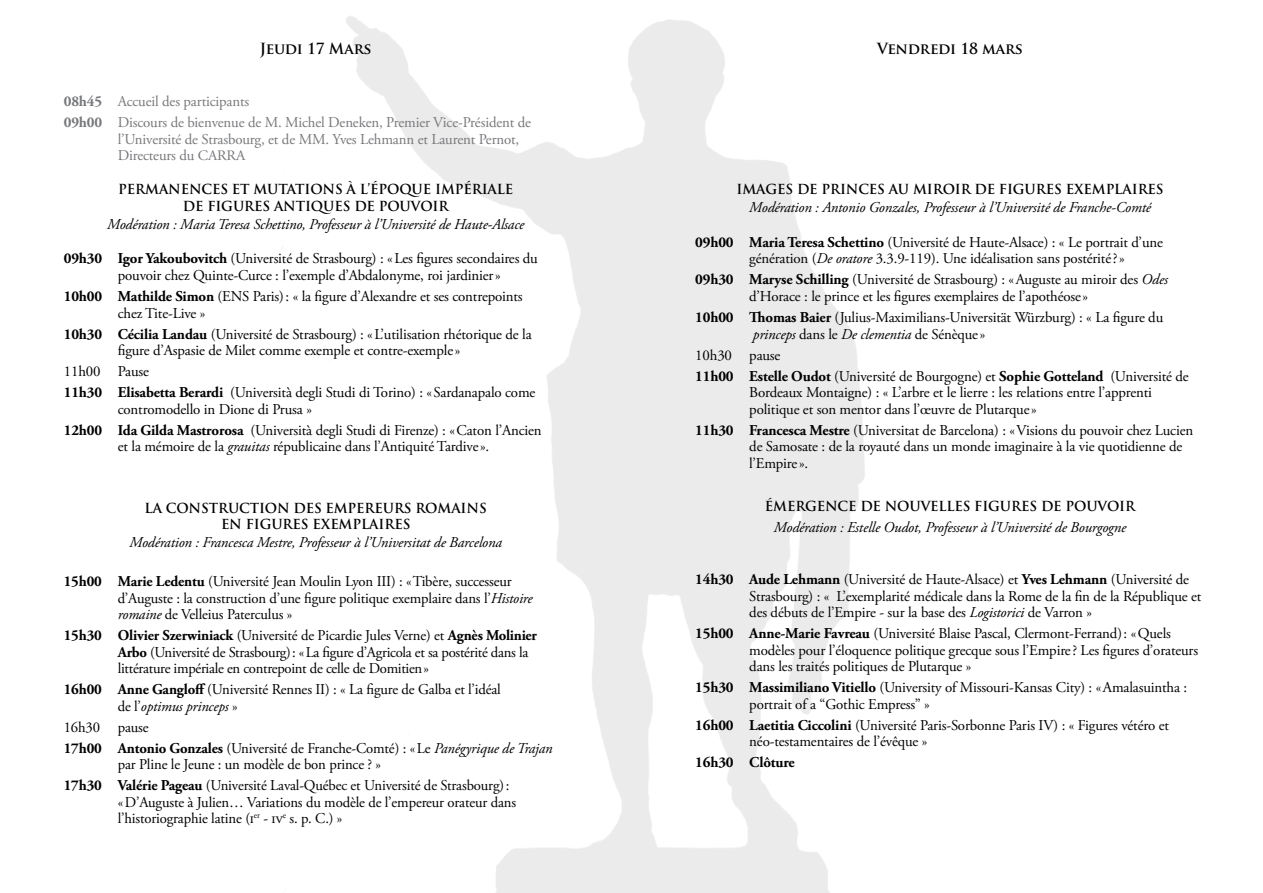
<style>
.page{position:relative;width:1263px;height:893px;background:#fff}
.page>*{position:absolute;margin:0;border:0;box-sizing:border-box;transform-origin:0 0}
.t1{font:15px/16.5px "Adobe Garamond Pro";letter-spacing:-.01em;color:#000}
.t2{font:italic 15px "Adobe Garamond Pro";letter-spacing:-.01em;color:#000}
.t3{font:15px/21px "Adobe Garamond Pro";letter-spacing:-.01em;color:#77787b}
.t4{font:700 15px "Trajan Pro";letter-spacing:-.02em;color:#000}
.t5{font:700 15px "Adobe Garamond Pro";letter-spacing:-.01em;color:#000}
.t6{font:700 13.5px/16.5px "Trajan Pro";letter-spacing:-.01em;color:#000;text-align:center}
.s1{font-weight:700}
.s2{font-size:14.4px}
.s3{font-style:italic}
</style>
<div class="page">
<p class="t4" style="left:260px;top:39px;width:113px">Jeudi 17 Mars</p>
<p class="t3" style="left:64px;top:92px;width:469px"><span class="s1">08h45</span> Accueil des participants<br><span class="s1">09h00</span> Discours de bienvenue de M. Michel Deneken, Premier Vice-Président de</p>
<p class="t3" style="left:118px;top:131px;width:403px;line-height:16.5px">l’Université de Strasbourg, et de MM. Yves Lehmann et Laurent Pernot,<br>Directeurs du <span class="s2">CARRA</span></p>
<p class="t6" style="left:118px;top:181px;width:396px">PERMANENCES ET MUTATIONS À L’ÉPOQUE IMPÉRIALE<br>DE FIGURES ANTIQUES DE POUVOIR</p>
<p class="t2" style="left:107px;top:215px;width:419px">Modération : Maria Teresa Schettino, Professeur à l’Université de Haute-Alsace</p>
<p class="t1" style="left:118px;top:251px;width:422px;text-indent:-54px"><span class="s1">09h30 Igor Yakoubovitch</span> (Université de Strasbourg) : «Les figures secondaires du pouvoir chez Quinte-Curce : l’exemple d’Abdalonyme, roi jardinier»</p>
<p class="t1" style="left:118px;top:288px;width:406px;text-indent:-54px"><span class="s1">10h00 Mathilde Simon</span> (ENS Paris): « la figure d’Alexandre et ses contrepoints chez Tite-Live »</p>
<p class="t1" style="left:118px;top:326px;width:415px;text-indent:-54px"><span class="s1">10h30 Cécilia Landau</span> (Université de Strasbourg) : «L’utilisation rhétorique de la figure d’Aspasie de Milet comme exemple et contre-exemple»</p>
<p class="t1" style="left:64px;top:361px;width:473px;line-height:21px">11h00 Pause<br><span class="s1">11h30 Elisabetta Berardi</span> (Università degli Studi di Torino) : «Sardanapalo come</p>
<p class="t1" style="left:64px;top:399px;width:479px;line-height:21px;text-indent:54px">contromodello in Dione di Prusa »<br><span class="s1">12h00 Ida Gilda Mastrorosa</span> (Università degli Studi di Firenze) : «Caton l’Ancien</p>
<p class="t1" style="left:118px;top:438px;width:373px">et la mémoire de la <span class="s3">grauitas</span> républicaine dans l’Antiquité Tardive».</p>
<p class="t6" style="left:145px;top:499px;width:344px">LA CONSTRUCTION DES EMPEREURS ROMAINS<br>EN FIGURES EXEMPLAIRES</p>
<p class="t2" style="left:129px;top:533px;width:374px">Modération : Francesca Mestre, Professeur à l’Universitat de Barcelona</p>
<p class="t1" style="left:118px;top:573px;width:416px;text-indent:-54px"><span class="s1">15h00 Marie Ledentu</span> (Université Jean Moulin Lyon III) : «Tibère, successeur d’Auguste : la construction d’une figure politique exemplaire dans l’<span class="s3">Histoire romaine</span> de Velleius Paterculus »</p>
<p class="t1" style="left:118px;top:627px;width:421px;text-indent:-54px"><span class="s1">15h30 Olivier Szerwiniack</span> (Université de Picardie Jules Verne) et <span class="s1">Agnès Molinier<br>Arbo</span> (Université de Strasbourg): «La figure d’Agricola et sa postérité dans la littérature impériale en contrepoint de celle de Domitien»</p>
<p class="t1" style="left:118px;top:681px;width:385px;text-indent:-54px"><span class="s1">16h00 Anne Gangloff</span> (Université Rennes II) : « La figure de Galba et l’idéal de l’<span class="s3">optimus princeps</span> »</p>
<p class="t1" style="left:64px;top:717px;width:490px;line-height:21px">16h30 pause<br><span class="s1">17h00 Antonio Gonzales</span> (Université de Franche-Comté) : «Le <span class="s3">Panégyrique de Trajan</span></p>
<p class="t1" style="left:64px;top:754px;width:447px;line-height:21px;text-indent:54px">par Pline le Jeune : un modèle de bon prince ? »<br><span class="s1">17h30 Valérie Pageau</span> (Université Laval-Québec et Université de Strasbourg):</p>
<p class="t1" style="left:118px;top:794px;width:400px">«D’Auguste à Julien… Variations du modèle de l’empereur orateur dans l’historiographie latine (I<sup>er</sup> - IV<sup>e</sup> s. p. C.) »</p>
<p class="t4" style="left:877px;top:39px;width:147px">Vendredi 18 mars</p>
<p class="t6" style="left:736px;top:181px;width:429px">IMAGES DE PRINCES AU MIROIR DE FIGURES EXEMPLAIRES</p>
<p class="t2" style="left:749px;top:199px;width:403px">Modération : Antonio Gonzales, Professeur à l’Université de Franche-Comté</p>
<p class="t1" style="left:749px;top:234px;width:415px;text-indent:-54px"><span class="s1">09h00 Maria Teresa Schettino</span> (Université de Haute-Alsace) : « Le portrait d’une génération (<span class="s3">De oratore</span> 3.3.9-119). Une idéalisation sans postérité?»</p>
<p class="t1" style="left:749px;top:272px;width:420px;text-indent:-54px"><span class="s1">09h30 Maryse Schilling</span> (Université de Strasbourg) : «Auguste au miroir des <span class="s3">Odes </span>d’Horace : le prince et les figures exemplaires de l’apothéose»</p>
<p class="t1" style="left:753px;top:309px;width:412px;text-indent:-58px"><span class="s1">10h00 Thomas Baier</span> (Julius-Maximilians-Universität Würzburg) : « La figure du <span class="s3">princeps</span> dans le <span class="s3">De clementia</span> de Sénèque»</p>
<p class="t1" style="left:695px;top:345px;width:495px;line-height:21px">10h30 pause<br><span class="s1">11h00 Estelle Oudot</span> (Université de Bourgogne) et <span class="s1">Sophie Gotteland</span> (Université de</p>
<p class="t1" style="left:749px;top:384px;width:404px">Bordeaux Montaigne) : « L’arbre et le lierre : les relations entre l’apprenti politique et son mentor dans l’œuvre de Plutarque»</p>
<p class="t1" style="left:749px;top:422px;width:445px;text-indent:-54px"><span class="s1">11h30 Francesca Mestre</span> (Universitat de Barcelona) : «Visions du pouvoir chez Lucien de Samosate : de la royauté dans un monde imaginaire à la vie quotidienne de l’Empire».</p>
<p class="t6" style="left:765px;top:498px;width:372px">ÉMERGENCE DE NOUVELLES FIGURES DE POUVOIR</p>
<p class="t2" style="left:774px;top:518px;width:354px">Modération : Estelle Oudot, Professeur à l’Université de Bourgogne</p>
<p class="t1" style="left:749px;top:572px;width:453px;text-indent:-54px"><span class="s1">14h30 Aude Lehmann</span> (Université de Haute-Alsace) et <span class="s1">Yves Lehmann</span> (Université de<br>Strasbourg) : « L’exemplarité médicale dans la Rome de la fin de la République et des débuts de l’Empire - sur la base des <span class="s3">Logistorici</span> de Varron »</p>
<p class="t1" style="left:749px;top:626px;width:450px;text-indent:-54px"><span class="s1">15h00 Anne-Marie Favreau</span> (Université Blaise Pascal, Clermont-Ferrand): «Quels modèles pour l’éloquence politique grecque sous l’Empire? Les figures d’orateurs dans les traités politiques de Plutarque »</p>
<p class="t1" style="left:749px;top:680px;width:439px;text-indent:-54px"><span class="s1">15h30 Massimiliano Vitiello</span> (University of Missouri-Kansas City) : «Amalasuintha : portrait of a “Gothic Empress” »</p>
<p class="t1" style="left:749px;top:717px;width:421px;text-indent:-54px"><span class="s1">16h00 Laetitia Ciccolini</span> (Université Paris-Sorbonne Paris IV) : « Figures vétéro et néo-testamentaires de l’évêque »</p>
<p class="t5" style="left:695px;top:754px;width:101px">16h30 Clôture</p>
</div>
